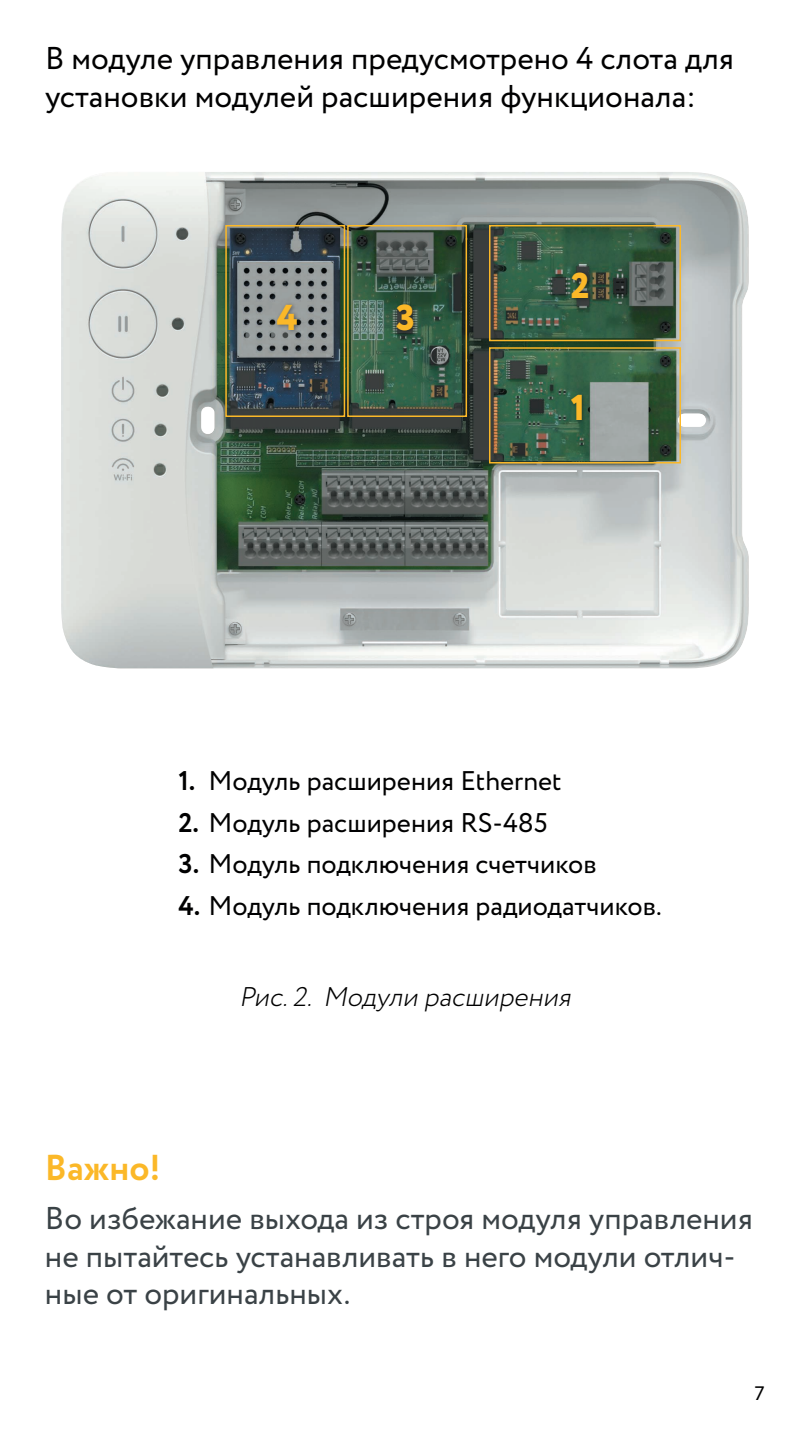
<style>
.page{position:relative;width:810px;height:1440px;background:#fff}
.page>*{position:absolute;margin:0;border:0;box-sizing:border-box;transform-origin:0 0}
.t1{font:700 36px "Circe";color:#fbb828}
.t2{font:800 36px "Circe";color:#fbb828}
.t3{font:31.5px/37.8px "Circe";color:#3a4246}
.t4{font:31.5px/37.8px "Circe";color:#000001}
.t5{font:27px "Circe";color:#000001}
.t6{font:italic 300 27px "Circe";color:#000001}
.t7{font:21px "Myriad Pro";color:#000001}
.s1{font-weight:700}
</style>
<div class="page">
<img style="left:61px;top:172px;width:688px;height:496px">
<div style="left:489px;top:347px;width:192px;height:117px;border:2px solid #fbb828"></div>
<div style="left:489px;top:225px;width:192px;height:116px;border:2px solid #fbb828"></div>
<div style="left:347px;top:225px;width:120px;height:192px;border:2px solid #fbb828"></div>
<div style="left:225px;top:225px;width:120px;height:192px;border:2px solid #fbb828"></div>
<div style="left:568px;top:392px;width:19px;height:33px;background:#000001;opacity:.41"></div>
<div style="left:569px;top:269px;width:24px;height:34px;background:#000001;opacity:.41"></div>
<div style="left:394px;top:301px;width:25px;height:35px;background:#000001;opacity:.41"></div>
<div style="left:274px;top:302px;width:28px;height:33px;background:#000001;opacity:.41"></div>
<p class="t4" style="left:45px;top:42px;width:690px">В модуле управления предусмотрено 4 слота для установки модулей расширения функционала:</p>
<h1 class="t2" style="left:277px;top:297px;width:22px">4</h1>
<h1 class="t2" style="left:396px;top:297px;width:21px">3</h1>
<h1 class="t2" style="left:571px;top:264px;width:20px">2</h1>
<h1 class="t2" style="left:571px;top:387px;width:16px">1</h1>
<p class="t5" style="left:178px;top:770px;width:385px"><span class="s1">1.</span> Модуль расширения Ethernet</p>
<p class="t5" style="left:178px;top:812px;width:371px"><span class="s1">2.</span> Модуль расширения RS-485</p>
<p class="t5" style="left:178px;top:853px;width:420px"><span class="s1">3.</span> Модуль подключения счетчиков</p>
<p class="t5" style="left:178px;top:895px;width:485px"><span class="s1">4.</span> Модуль подключения радиодатчиков.</p>
<p class="t6" style="left:239px;top:986px;width:337px">Рис.2. Модули расширения</p>
<h1 class="t1" style="left:45px;top:1154px;width:117px">Важно!</h1>
<p class="t3" style="left:45px;top:1202px;width:709px">Во избежание выхода из строя модуля управления не пытайтесь устанавливать в него модули отлич&shy;ные от оригинальных.</p>
<p class="t7" style="left:754px;top:1385px;width:12px">7</p>
</div>
